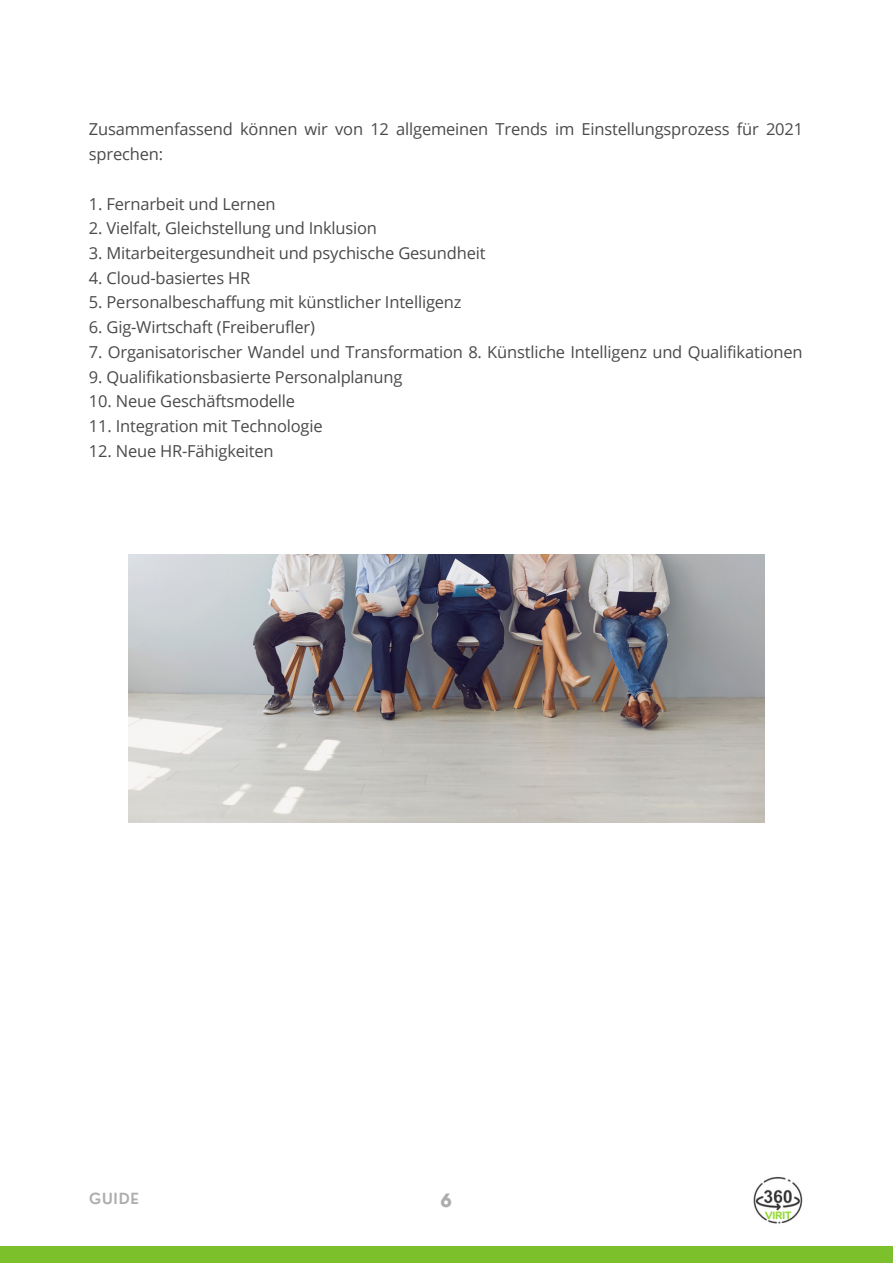
<style>
.page{position:relative;width:893px;height:1264px;background:#fff}
.page>*{position:absolute;margin:0;border:0;box-sizing:border-box;transform-origin:0 0}
.t1{font:800 18px "Nourd";color:#adadad}
.t2{font:16.5px/24.8px "Open Sans";letter-spacing:-.01em;color:#4a4a4a}
.t3{font:600 15px "Nourd";letter-spacing:.055em;color:#adadad}
</style>
<div class="page">
<div style="left:0;top:1246px;width:892px;height:16px;background:#7cc02c"></div>
<img style="left:753px;top:1176px;width:50px;height:48px">
<img style="left:129px;top:554px;width:635px;height:269px">
<p class="t2" style="left:89px;top:116px;width:715px">Zusammenfassend können wir von 12 allgemeinen Trends im Einstellungsprozess für 2021 sprechen:</p>
<p class="t2" style="left:89px;top:191px;width:188px">1. Fernarbeit und Lernen</p>
<p class="t2" style="left:89px;top:215px;width:289px">2. Vielfalt, Gleichstellung und Inklusion</p>
<p class="t2" style="left:89px;top:240px;width:398px">3. Mitarbeitergesundheit und psychische Gesundheit</p>
<p class="t2" style="left:89px;top:265px;width:163px">4. Cloud-basiertes HR</p>
<p class="t2" style="left:89px;top:290px;width:374px">5. Personalbeschaffung mit künstlicher Intelligenz</p>
<p class="t2" style="left:89px;top:314px;width:227px">6. Gig-Wirtschaft (Freiberufler)</p>
<p class="t2" style="left:89px;top:339px;width:715px">7. Organisatorischer Wandel und Transformation 8. Künstliche Intelligenz und Qualifikationen</p>
<p class="t2" style="left:89px;top:364px;width:315px">9. Qualifikationsbasierte Personalplanung</p>
<p class="t2" style="left:89px;top:388px;width:208px">10. Neue Geschäftsmodelle</p>
<p class="t2" style="left:89px;top:413px;width:235px">11. Integration mit Technologie</p>
<p class="t2" style="left:89px;top:438px;width:186px">12. Neue HR-Fähigkeiten</p>
<p class="t3" style="left:89px;top:1189px;width:51px">GUIDE</p>
<p class="t1" style="left:440px;top:1188px;width:14px">6</p>
</div>
